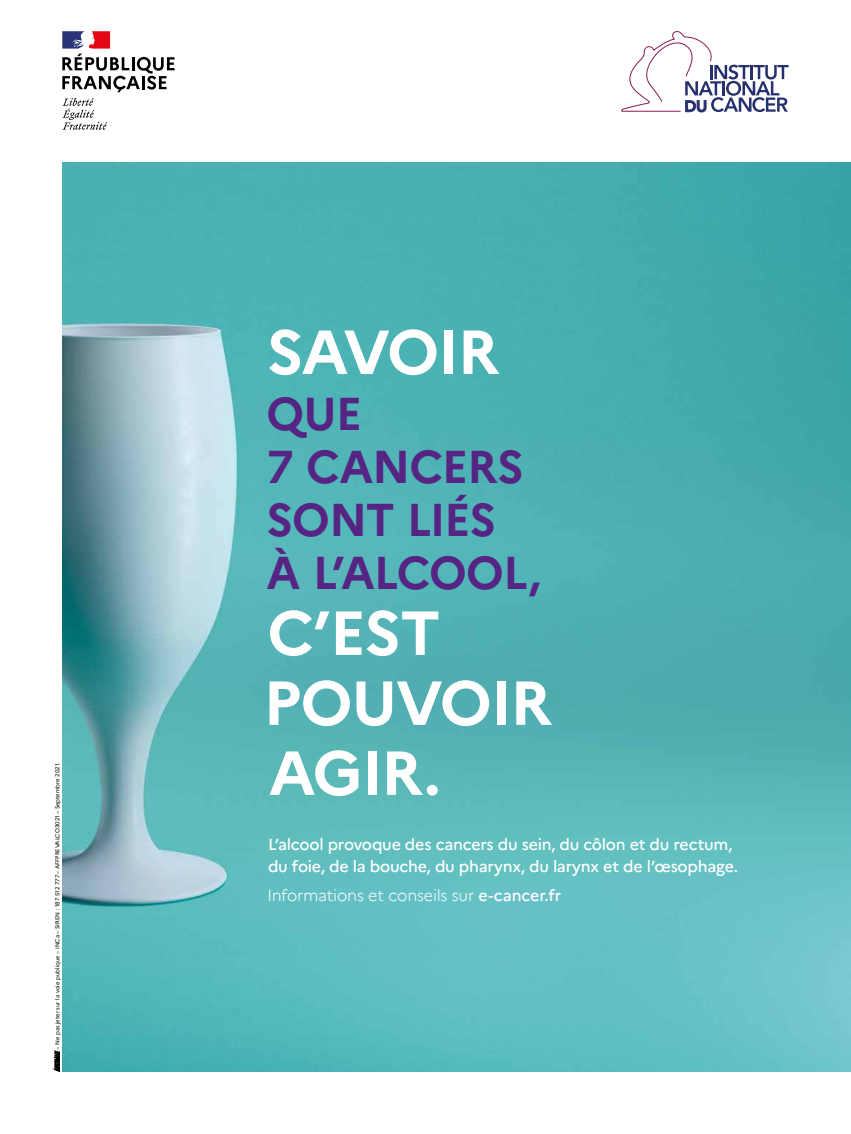
<style>
.page{position:relative;width:851px;height:1134px;background:#fff}
.page>*{position:absolute;margin:0;border:0;box-sizing:border-box;transform-origin:0 0}
.t1{font:700 62px/70px "Marianne";letter-spacing:-.035em;color:#fff}
.t2{font:700 46px/53px "Marianne";letter-spacing:-.025em;color:#562583}
.t3{font:500 16px/22px "Marianne";letter-spacing:-.015em;color:#fff}
.t4{font:300 16px "Marianne";letter-spacing:-.015em;color:#fff}
.t5{font:5.8px "Marianne";color:#000}
.s1{font-weight:500}
</style>
<div class="page">
<svg style="left:54px;top:1051px;width:6px;height:21px"></svg>
<svg style="left:62px;top:98px;width:45px;height:32px"></svg>
<svg style="left:62px;top:31px;width:112px;height:61px"></svg>
<svg style="left:621px;top:31px;width:167px;height:81px"></svg>
<img style="left:62px;top:162px;width:788px;height:909px">
<p class="t5" style="left:54px;top:1049px;width:289px;rotate:-90deg">– Ne pas jeter sur la voie publique – INCa – SIREN : 187 512 777 – AFFPREVALCO3021 – Septembre 2021.</p>
<h1 class="t1" style="left:266px;top:317px;width:234px">SAVOIR</h1>
<h2 class="t2" style="left:266px;top:387px;width:275px">QUE<br>7 CANCERS<br>SONT LIÉS<br>À L’ALCOOL,</h2>
<h1 class="t1" style="left:263px;top:598px;width:290px">C’EST<br>POUVOIR<br>AGIR.</h1>
<p class="t3" style="left:268px;top:833px;width:471px">L’alcool provoque des cancers du sein, du côlon et du rectum, du foie, de la bouche, du pharynx, du larynx et de l’œsophage.</p>
<p class="t4" style="left:267px;top:885px;width:295px">Informations et conseils sur <span class="s1">e-cancer.fr</span></p>
</div>
